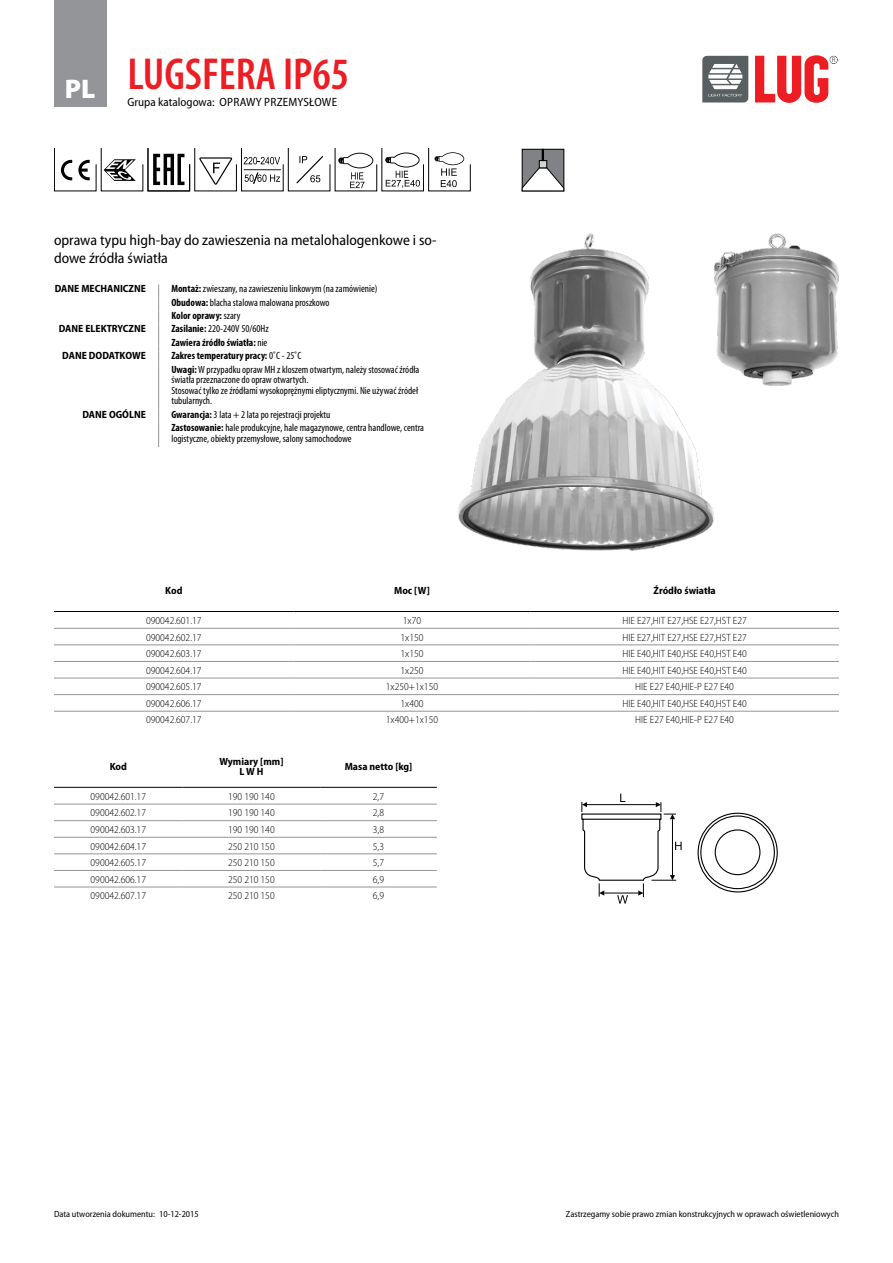
<style>
.page{position:relative;width:893px;height:1263px;background:#fff}
.page>*{position:absolute;margin:0;border:0;box-sizing:border-box;transform-origin:0 0}
.t1{font:600 condensed 45px "Myriad Pro";color:#ed1d24}
.t2{font:900 27px "Myriad Pro";color:#fff}
.Charakterystyka{font:semi-condensed 15px/18px "Myriad Pro";color:#000}
.Nazwa_grupy{font:semi-condensed 12px "Myriad Pro";letter-spacing:.005em;color:#000}
.tabela_body{font:300 semi-condensed 10.5px "Myriad Pro";color:#000}
.tabela_opisowa_body{font:condensed 10.5px/10.5px "Myriad Pro";color:#000}
.tabela_opisowa_body-2{font:700 condensed 10.5px "Myriad Pro";color:#000}
.tab_opisy_tab{font:700 semi-condensed 10.5px "Myriad Pro";color:#000}
.tabela_naglowek{font:700 semi-condensed 10.5px "Myriad Pro";color:#000}
.t3{font:semi-condensed 9px "Myriad Pro";color:#000}
.s1{font-weight:700}
.s2{font-weight:400}
</style>
<div class="page">
<div style="left:54px;top:0;width:52px;height:106px;background:#939598"></div>
<svg style="left:755px;top:55px;width:83px;height:48px"></svg>
<svg style="left:702px;top:56px;width:46px;height:46px"></svg>
<img style="left:458px;top:234px;width:381px;height:317px">
<svg style="left:158px;top:284px;width:1px;height:81px"></svg>
<hr style="left:158px;top:365px;width:1px;height:45px;background:#939598">
<svg style="left:158px;top:410px;width:1px;height:37px"></svg>
<hr style="left:54px;top:804px;width:129px;height:1px;background:#939598">
<hr style="left:183px;top:804px;width:137px;height:1px;background:#939598">
<hr style="left:320px;top:804px;width:117px;height:1px;background:#939598">
<hr style="left:54px;top:820px;width:129px;height:1px;background:#939598">
<hr style="left:183px;top:820px;width:137px;height:1px;background:#939598">
<hr style="left:320px;top:820px;width:117px;height:1px;background:#939598">
<hr style="left:54px;top:837px;width:129px;height:1px;background:#939598">
<hr style="left:183px;top:837px;width:137px;height:1px;background:#939598">
<hr style="left:320px;top:837px;width:117px;height:1px;background:#939598">
<hr style="left:54px;top:853px;width:129px;height:1px;background:#939598">
<hr style="left:183px;top:853px;width:137px;height:1px;background:#939598">
<hr style="left:320px;top:853px;width:117px;height:1px;background:#939598">
<hr style="left:54px;top:870px;width:129px;height:1px;background:#939598">
<hr style="left:183px;top:870px;width:137px;height:1px;background:#939598">
<hr style="left:320px;top:870px;width:117px;height:1px;background:#939598">
<hr style="left:54px;top:887px;width:129px;height:1px;background:#939598">
<hr style="left:183px;top:887px;width:137px;height:1px;background:#939598">
<hr style="left:320px;top:887px;width:117px;height:1px;background:#939598">
<hr style="left:54px;top:787px;width:129px;height:1px;background:#000">
<hr style="left:183px;top:787px;width:137px;height:1px;background:#000">
<hr style="left:320px;top:787px;width:117px;height:1px;background:#000">
<svg style="left:581px;top:794px;width:197px;height:109px"></svg>
<hr style="left:54px;top:628px;width:240px;height:1px;background:#939598">
<hr style="left:294px;top:628px;width:236px;height:1px;background:#939598">
<hr style="left:530px;top:628px;width:309px;height:1px;background:#939598">
<hr style="left:54px;top:645px;width:240px;height:1px;background:#939598">
<hr style="left:294px;top:645px;width:236px;height:1px;background:#939598">
<hr style="left:530px;top:645px;width:309px;height:1px;background:#939598">
<hr style="left:54px;top:661px;width:240px;height:1px;background:#939598">
<hr style="left:294px;top:661px;width:236px;height:1px;background:#939598">
<hr style="left:530px;top:661px;width:309px;height:1px;background:#939598">
<hr style="left:54px;top:678px;width:240px;height:1px;background:#939598">
<hr style="left:294px;top:678px;width:236px;height:1px;background:#939598">
<hr style="left:530px;top:678px;width:309px;height:1px;background:#939598">
<hr style="left:54px;top:694px;width:240px;height:1px;background:#939598">
<hr style="left:294px;top:694px;width:236px;height:1px;background:#939598">
<hr style="left:530px;top:694px;width:309px;height:1px;background:#939598">
<hr style="left:54px;top:711px;width:240px;height:1px;background:#939598">
<hr style="left:294px;top:711px;width:236px;height:1px;background:#939598">
<hr style="left:530px;top:711px;width:309px;height:1px;background:#939598">
<hr style="left:54px;top:611px;width:240px;height:1px;background:#000">
<hr style="left:294px;top:611px;width:236px;height:1px;background:#000">
<hr style="left:530px;top:611px;width:309px;height:1px;background:#000">
<svg style="left:54px;top:149px;width:417px;height:42px"></svg>
<div style="left:522px;top:149px;width:42px;height:42px;background:#808285"></div>
<div style="left:522px;top:149px;width:42px;height:42px;border:1px solid #000"></div>
<svg style="left:522px;top:167px;width:42px;height:24px"></svg>
<div style="left:539px;top:160px;width:8px;height:8px;background:#d1d3d4;border:1px solid #000"></div>
<svg style="left:542px;top:149px;width:2px;height:12px"></svg>
<h2 class="t2" style="left:65px;top:71px;width:32px">PL</h2>
<h1 class="t1" style="left:128px;top:50px;width:223px">LUGSFERA IP65</h1>
<p class="Nazwa_grupy" style="left:128px;top:96px;width:211px">Grupa katalogowa: OPRAWY PRZEMYSŁOWE</p>
<p class="Charakterystyka" style="left:54px;top:231px;width:384px">oprawa typu high-bay do zawieszenia na metalohalogenkowe i so&shy;dowe źródła światła</p>
<p class="tab_opisy_tab" style="left:55px;top:283px;width:93px">DANE MECHANICZNE</p>
<p class="tabela_opisowa_body" style="left:171px;top:283px;width:208px"><span class="s1">Montaż:</span> zwieszany, na zawieszeniu linkowym (na zamówienie)</p>
<p class="tabela_opisowa_body" style="left:171px;top:297px;width:160px"><span class="s1">Obudowa:</span> blacha stalowa malowana proszkowo</p>
<p class="tabela_opisowa_body-2" style="left:171px;top:309px;width:70px">Kolor oprawy: <span class="s2">szary</span></p>
<p class="tab_opisy_tab" style="left:59px;top:323px;width:89px">DANE ELEKTRYCZNE</p>
<p class="tabela_opisowa_body" style="left:171px;top:324px;width:99px"><span class="s1">Zasilanie:</span> 220-240V 50/60Hz</p>
<p class="tabela_opisowa_body-2" style="left:171px;top:336px;width:98px">Zawiera źródło światła: <span class="s2">nie</span></p>
<p class="tab_opisy_tab" style="left:62px;top:350px;width:85px">DANE DODATKOWE</p>
<p class="tabela_opisowa_body-2" style="left:171px;top:349px;width:132px">Zakres temperatury pracy: <span class="s2">0˚C - 25˚C</span></p>
<p class="tabela_opisowa_body" style="left:171px;top:364px;width:250px"><span class="s1">Uwagi:</span> W przypadku opraw MH z kloszem otwartym, należy stosować źródła światła przeznaczone do opraw otwartych.</p>
<p class="tabela_opisowa_body" style="left:171px;top:385px;width:248px">Stosować tylko ze źródłami wysokoprężnymi eliptycznymi. Nie używać źródeł tubularnych.</p>
<p class="tab_opisy_tab" style="left:82px;top:408px;width:65px">DANE OGÓLNE</p>
<p class="tabela_opisowa_body" style="left:171px;top:409px;width:161px"><span class="s1">Gwarancja:</span> 3 lata + 2 lata po rejestracji projektu</p>
<p class="tabela_opisowa_body" style="left:171px;top:422px;width:254px"><span class="s1">Zastosowanie:</span> hale produkcyjne, hale magazynowe, centra handlowe, centra logistyczne, obiekty przemysłowe, salony samochodowe</p>
<p class="tabela_naglowek" style="left:165px;top:585px;width:19px">Kod</p>
<p class="tabela_naglowek" style="left:394px;top:585px;width:37px">Moc [W]</p>
<p class="tabela_naglowek" style="left:653px;top:585px;width:64px">Źródło światła</p>
<p class="tabela_body" style="left:146px;top:615px;width:57px">090042.601.17</p>
<p class="tabela_body" style="left:403px;top:615px;width:20px">1x70</p>
<p class="tabela_body" style="left:622px;top:615px;width:126px">HIE E27,HIT E27,HSE E27,HST E27</p>
<p class="tabela_body" style="left:146px;top:631px;width:57px">090042.602.17</p>
<p class="tabela_body" style="left:400px;top:631px;width:24px">1x150</p>
<p class="tabela_body" style="left:622px;top:631px;width:126px">HIE E27,HIT E27,HSE E27,HST E27</p>
<p class="tabela_body" style="left:146px;top:648px;width:57px">090042.603.17</p>
<p class="tabela_body" style="left:400px;top:648px;width:24px">1x150</p>
<p class="tabela_body" style="left:622px;top:648px;width:126px">HIE E40,HIT E40,HSE E40,HST E40</p>
<p class="tabela_body" style="left:146px;top:664px;width:57px">090042.604.17</p>
<p class="tabela_body" style="left:400px;top:664px;width:24px">1x250</p>
<p class="tabela_body" style="left:622px;top:664px;width:126px">HIE E40,HIT E40,HSE E40,HST E40</p>
<p class="tabela_body" style="left:146px;top:681px;width:57px">090042.605.17</p>
<p class="tabela_body" style="left:386px;top:681px;width:54px">1x250+1x150</p>
<p class="tabela_body" style="left:635px;top:681px;width:100px">HIE E27 E40,HIE-P E27 E40</p>
<p class="tabela_body" style="left:146px;top:698px;width:57px">090042.606.17</p>
<p class="tabela_body" style="left:400px;top:698px;width:24px">1x400</p>
<p class="tabela_body" style="left:622px;top:698px;width:126px">HIE E40,HIT E40,HSE E40,HST E40</p>
<p class="tabela_body" style="left:146px;top:714px;width:57px">090042.607.17</p>
<p class="tabela_body" style="left:386px;top:714px;width:54px">1x400+1x150</p>
<p class="tabela_body" style="left:635px;top:714px;width:100px">HIE E27 E40,HIE-P E27 E40</p>
<p class="tabela_naglowek" style="left:110px;top:761px;width:19px">Kod</p>
<p class="tabela_naglowek" style="left:219px;top:755px;width:66px">Wymiary [mm]</p>
<p class="tabela_naglowek" style="left:239px;top:766px;width:25px">L W H</p>
<p class="tabela_naglowek" style="left:345px;top:761px;width:69px">Masa netto [kg]</p>
<p class="tabela_body" style="left:91px;top:790px;width:57px">090042.601.17</p>
<p class="tabela_body" style="left:228px;top:790px;width:48px">190 190 140</p>
<p class="tabela_body" style="left:373px;top:790px;width:13px">2,7</p>
<p class="tabela_body" style="left:91px;top:807px;width:57px">090042.602.17</p>
<p class="tabela_body" style="left:228px;top:807px;width:48px">190 190 140</p>
<p class="tabela_body" style="left:373px;top:807px;width:13px">2,8</p>
<p class="tabela_body" style="left:91px;top:824px;width:57px">090042.603.17</p>
<p class="tabela_body" style="left:228px;top:824px;width:48px">190 190 140</p>
<p class="tabela_body" style="left:373px;top:824px;width:13px">3,8</p>
<p class="tabela_body" style="left:91px;top:840px;width:57px">090042.604.17</p>
<p class="tabela_body" style="left:228px;top:840px;width:48px">250 210 150</p>
<p class="tabela_body" style="left:373px;top:840px;width:13px">5,3</p>
<p class="tabela_body" style="left:91px;top:857px;width:57px">090042.605.17</p>
<p class="tabela_body" style="left:228px;top:857px;width:48px">250 210 150</p>
<p class="tabela_body" style="left:373px;top:857px;width:13px">5,7</p>
<p class="tabela_body" style="left:91px;top:873px;width:57px">090042.606.17</p>
<p class="tabela_body" style="left:228px;top:873px;width:48px">250 210 150</p>
<p class="tabela_body" style="left:373px;top:873px;width:13px">6,9</p>
<p class="tabela_body" style="left:91px;top:890px;width:57px">090042.607.17</p>
<p class="tabela_body" style="left:228px;top:890px;width:48px">250 210 150</p>
<p class="tabela_body" style="left:373px;top:890px;width:13px">6,9</p>
<p class="t3" style="left:54px;top:1209px;width:102px">Data utworzenia dokumentu:</p>
<p class="t3" style="left:566px;top:1209px;width:275px">Zastrzegamy sobie prawo zmian konstrukcyjnych w oprawach oświetleniowych</p>
<p class="t3" style="left:159px;top:1209px;width:41px">10-12-2015</p>
</div>
